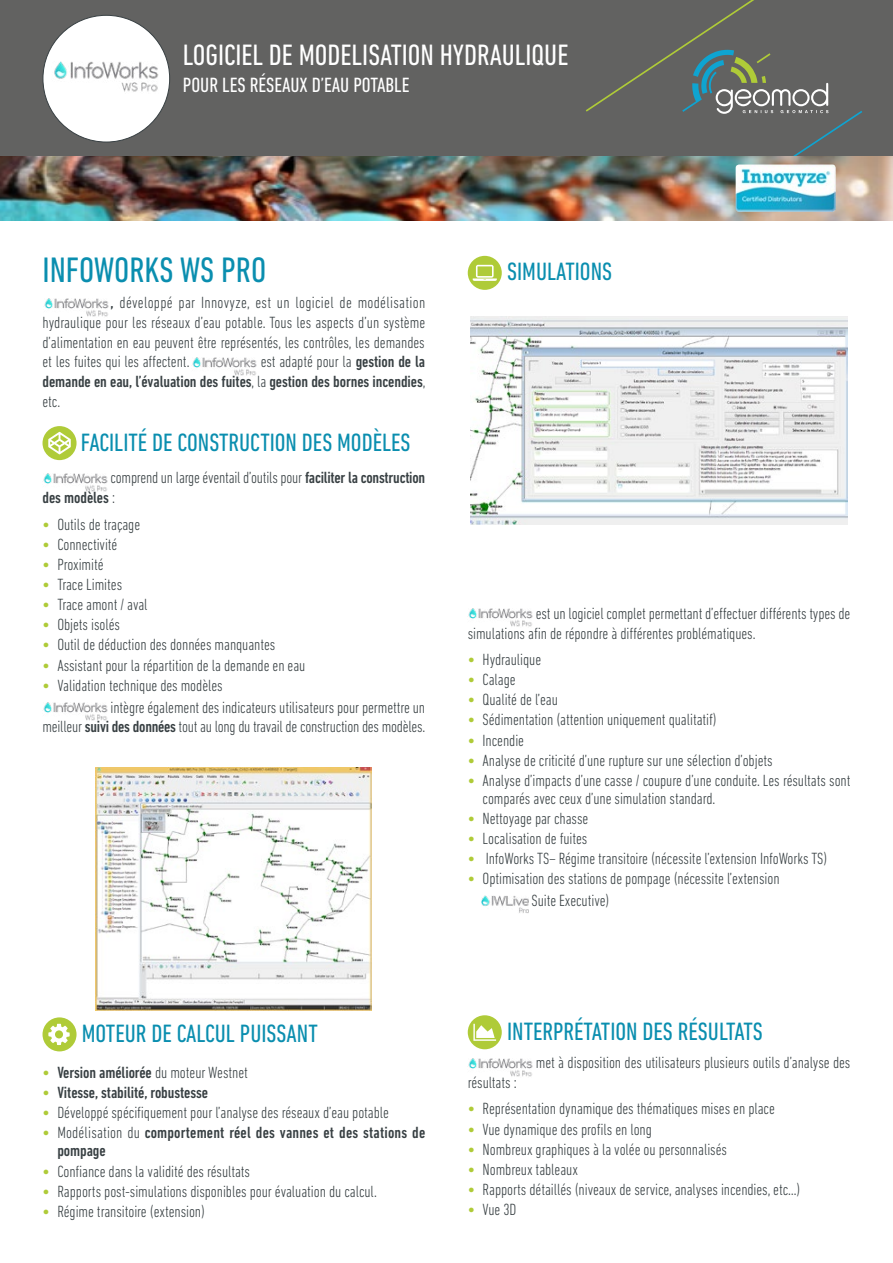
<style>
.page{position:relative;width:893px;height:1263px;background:#fff}
.page>*{position:absolute;margin:0;border:0;box-sizing:border-box;transform-origin:0 0}
.Titre{font:condensed 36px "DIN Next LT Pro";color:#0a8eaf}
.t1{font:condensed 30px "DIN Next LT Pro";color:#fff}
.Sous_Titre{font:condensed 25.5px "DIN Next LT Pro";color:#0a8eaf}
.t2{font:condensed 21px "DIN Next LT Pro";color:#fff}
.Texte{font:300 condensed 16.5px/19.8px "DIN Next LT Pro";letter-spacing:-.005em;color:#384043}
.Texte-2{font:500 condensed 16.5px/19.8px "DIN Next LT Pro";letter-spacing:-.005em;color:#384043;text-align:justify}
.Liste{font:300 condensed 16.5px "DIN Next LT Pro";letter-spacing:-.005em;color:#384043}
.s1{font-weight:500}
.s2{font-weight:300}
.s3{font-weight:700;color:#afcb38}
</style>
<div class="page">
<div style="left:0;top:0;width:893px;height:157px;background:#626261"></div>
<div style="left:43px;top:15px;width:127px;height:127px;background:#fff;border-radius:50%"></div>
<svg style="left:586px;top:0;width:276px;height:156px"></svg>
<img style="left:0;top:156px;width:893px;height:64px">
<img style="left:54px;top:62px;width:105px;height:30px">
<img style="left:44px;top:299px;width:65px;height:18px">
<img style="left:192px;top:357px;width:65px;height:19px">
<img style="left:43px;top:473px;width:65px;height:19px">
<img style="left:43px;top:702px;width:65px;height:19px">
<img style="left:468px;top:608px;width:65px;height:19px">
<img style="left:468px;top:1058px;width:65px;height:19px">
<img style="left:482px;top:895px;width:47px;height:18px">
<img style="left:736px;top:165px;width:100px;height:47px">
<img style="left:96px;top:768px;width:276px;height:242px">
<div style="left:43px;top:426px;width:34px;height:34px;background:#afcb38;border-radius:50%"></div>
<svg style="left:48px;top:432px;width:23px;height:22px"></svg>
<img style="left:471px;top:317px;width:376px;height:207px">
<div style="left:468px;top:256px;width:34px;height:34px;background:#afcb38;border-radius:50%"></div>
<svg style="left:473px;top:265px;width:24px;height:16px"></svg>
<div style="left:468px;top:1015px;width:34px;height:34px;background:#afcb38;border-radius:50%"></div>
<svg style="left:473px;top:1024px;width:23px;height:17px"></svg>
<div style="left:43px;top:1017px;width:34px;height:34px;background:#afcb38;border-radius:50%"></div>
<svg style="left:48px;top:1024px;width:22px;height:21px"></svg>
<p class="t1" style="left:183px;top:38px;width:387px">LOGICIEL DE MODELISATION HYDRAULIQUE</p>
<p class="t2" style="left:183px;top:73px;width:228px">POUR LES RÉSEAUX D’EAU POTABLE</p>
<p class="Titre" style="left:43px;top:250px;width:225px">INFOWORKS WS PRO</p>
<p class="Texte" style="left:43px;top:292px;width:384px;text-align:justify;text-indent:68px"><span class="s1">,</span> développé par Innovyze, est un logiciel de modélisation hydraulique pour les réseaux d’eau potable. Tous les aspects d’un système d’alimentation en eau peuvent être représentés, les contrôles, les demandes et les fuites qui les affectent.</p>
<p class="Texte-2" style="left:43px;top:352px;width:384px;text-indent:218px"><span class="s2">est adapté pour la</span> gestion de la demande en eau, l’évaluation des fuites<span class="s2">, la</span> gestion des bornes incendies<span class="s2">, etc.</span></p>
<p class="Sous_Titre" style="left:81px;top:428px;width:331px">FACILITÉ DE CONSTRUCTION DES MODÈLES</p>
<p class="Texte" style="left:43px;top:468px;width:384px;text-indent:68px">comprend un large éventail d’outils pour <span class="s1">faciliter la construction des modèles</span> :</p>
<p class="Texte" style="left:43px;top:514px;width:99px"><span class="s3">•</span> Outils de traçage</p>
<p class="Texte" style="left:43px;top:534px;width:76px"><span class="s3">•</span> Connectivité</p>
<p class="Texte" style="left:43px;top:554px;width:63px"><span class="s3">•</span> Proximité</p>
<p class="Texte" style="left:43px;top:574px;width:81px"><span class="s3">•</span> Trace Limites</p>
<p class="Texte" style="left:43px;top:595px;width:107px"><span class="s3">•</span> Trace amont / aval</p>
<p class="Texte" style="left:43px;top:615px;width:79px"><span class="s3">•</span> Objets isolés</p>
<p class="Texte" style="left:43px;top:635px;width:234px"><span class="s3">•</span> Outil de déduction des données manquantes</p>
<p class="Texte" style="left:43px;top:655px;width:264px"><span class="s3">•</span> Assistant pour la répartition de la demande en eau</p>
<p class="Texte" style="left:43px;top:675px;width:182px"><span class="s3">•</span> Validation technique des modèles</p>
<p class="Texte" style="left:43px;top:697px;width:384px;text-align:right">intègre également des indicateurs utilisateurs pour permettre un<br>meilleur <span class="s1">suivi des données</span> tout au long du travail de construction des modèles.</p>
<p class="Sous_Titre" style="left:507px;top:257px;width:107px">SIMULATIONS</p>
<p class="Texte" style="left:468px;top:603px;width:384px;text-indent:68px">est un logiciel complet permettant d’effectuer différents types de simulations afin de répondre à différentes problématiques.</p>
<p class="Texte" style="left:468px;top:649px;width:75px"><span class="s3">•</span> Hydraulique</p>
<p class="Texte" style="left:468px;top:670px;width:49px"><span class="s3">•</span> Calage</p>
<p class="Texte" style="left:468px;top:690px;width:92px"><span class="s3">•</span> Qualité de l’eau</p>
<p class="Texte" style="left:468px;top:710px;width:251px"><span class="s3">•</span> Sédimentation (attention uniquement qualitatif)</p>
<p class="Texte" style="left:468px;top:730px;width:58px"><span class="s3">•</span> Incendie</p>
<p class="Texte" style="left:468px;top:750px;width:306px"><span class="s3">•</span> Analyse de criticité d’une rupture sur une sélection d’objets</p>
<p class="Texte" style="left:483px;top:771px;width:369px;line-height:18px;text-indent:-15px"><span class="s3">•</span> Analyse d’impacts d’une casse / coupure d’une conduite. Les résultats sont comparés avec ceux d’une simulation standard.</p>
<p class="Texte" style="left:468px;top:808px;width:122px"><span class="s3">•</span> Nettoyage par chasse</p>
<p class="Texte" style="left:468px;top:828px;width:121px"><span class="s3">•</span> Localisation de fuites</p>
<p class="Texte" style="left:468px;top:849px;width:361px"><span class="s3">•</span> InfoWorks TS– Régime transitoire (nécessite l’extension InfoWorks TS)</p>
<p class="Texte" style="left:468px;top:869px;width:313px"><span class="s3">•</span> Optimisation des stations de pompage (nécessite l’extension</p>
<p class="Liste" style="left:531px;top:891px;width:79px">Suite Executive)</p>
<p class="Sous_Titre" style="left:82px;top:1019px;width:237px">MOTEUR DE CALCUL PUISSANT</p>
<p class="Texte-2" style="left:43px;top:1062px;width:207px"><span class="s3">•</span> Version améliorée <span class="s2">du moteur Westnet</span></p>
<p class="Texte-2" style="left:43px;top:1082px;width:167px"><span class="s3">•</span> Vitesse, stabilité, robustesse</p>
<p class="Texte" style="left:43px;top:1102px;width:348px"><span class="s3">•</span> Développé spécifiquement pour l’analyse des réseaux d’eau potable</p>
<p class="Texte-2" style="left:57px;top:1124px;width:369px;line-height:18px;text-indent:-15px"><span class="s3">•</span> <span class="s2">Modélisation du</span> comportement réel des vannes et des stations de pompage</p>
<p class="Texte" style="left:43px;top:1161px;width:209px"><span class="s3">•</span> Confiance dans la validité des résultats</p>
<p class="Texte" style="left:43px;top:1181px;width:336px"><span class="s3">•</span> Rapports post-simulations disponibles pour évaluation du calcul.</p>
<p class="Texte" style="left:43px;top:1201px;width:164px"><span class="s3">•</span> Régime transitoire (extension)</p>
<p class="Sous_Titre" style="left:507px;top:1017px;width:257px">INTERPRÉTATION DES RÉSULTATS</p>
<p class="Texte" style="left:536px;top:1052px;width:316px">met à disposition des utilisateurs plusieurs outils d’analyse des</p>
<p class="Texte" style="left:468px;top:1072px;width:50px">résultats :</p>
<p class="Texte" style="left:468px;top:1099px;width:309px"><span class="s3">•</span> Représentation dynamique des thématiques mises en place</p>
<p class="Texte" style="left:468px;top:1119px;width:186px"><span class="s3">•</span> Vue dynamique des profils en long</p>
<p class="Texte" style="left:468px;top:1139px;width:261px"><span class="s3">•</span> Nombreux graphiques à la volée ou personnalisés</p>
<p class="Texte" style="left:468px;top:1159px;width:112px"><span class="s3">•</span> Nombreux tableaux</p>
<p class="Texte" style="left:468px;top:1179px;width:334px"><span class="s3">•</span> Rapports détaillés (niveaux de service, analyses incendies, etc…)</p>
<p class="Texte" style="left:468px;top:1199px;width:50px"><span class="s3">•</span> Vue 3D</p>
</div>
